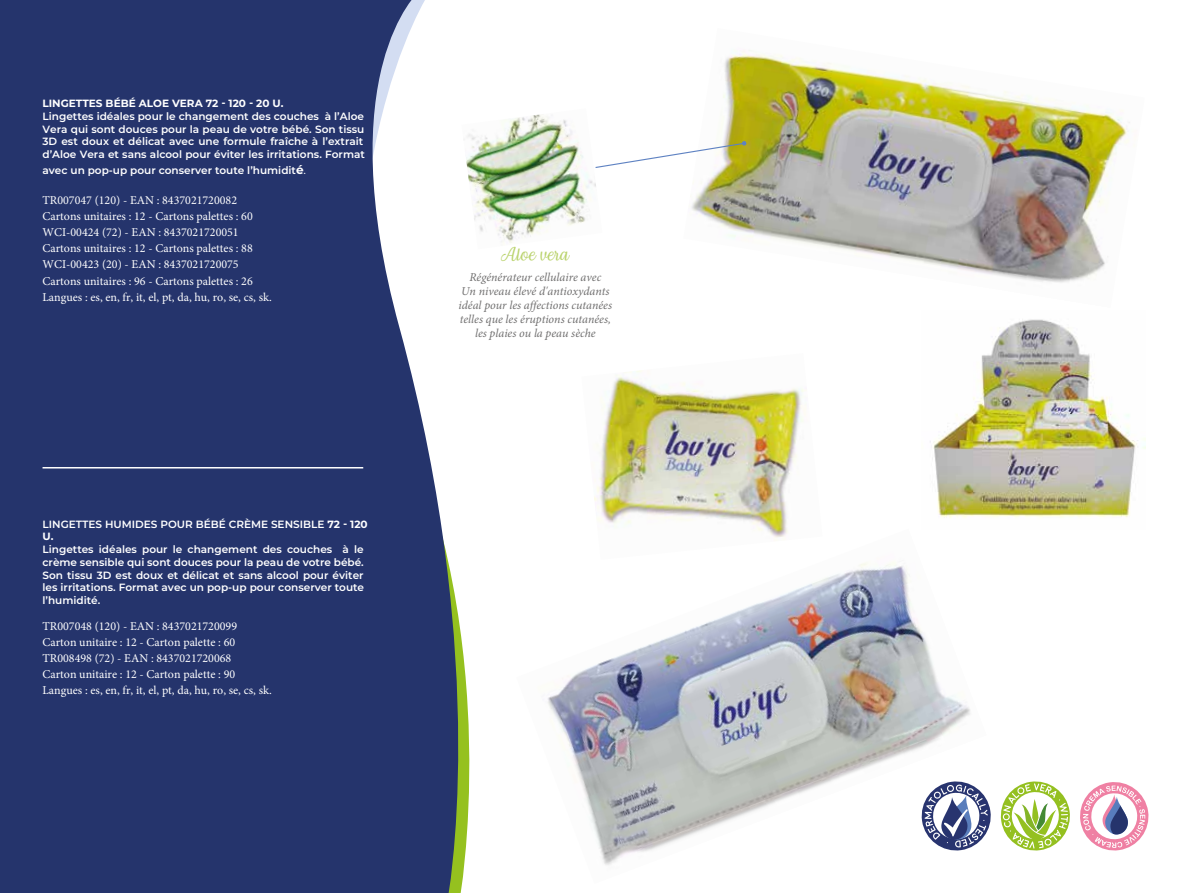
<style>
.page{position:relative;width:1191px;height:893px;background:#fff}
.page>*{position:absolute;margin:0;border:0;box-sizing:border-box;transform-origin:0 0}
.t1{font:italic 18px "Byby";color:#bad36d}
.t2{font:12px/16.2px "Minion Pro";color:#fff}
.t3{font:italic 12px/14px "Minion Pro";color:#706f6f;text-align:center}
.t4{font:600 10.5px/12.8px "Montserrat";color:#fff}
.t5{font:700 10.5px "Montserrat";color:#fff}
.s1{font-weight:700;font-size:12px}
.s2{font-weight:400;font-size:12px}
.s3{font-weight:700}
</style>
<div class="page">
<svg style="left:0;top:0;width:470px;height:893px;fill:#25346c"></svg>
<img style="left:594px;top:370px;width:212px;height:159px">
<img style="left:930px;top:319px;width:215px;height:199px">
<svg style="left:986px;top:781px;width:163px;height:70px"></svg>
<hr style="left:43px;top:467px;width:320px;height:1px;background:#fff">
<img style="left:691px;top:50px;width:439px;height:233px">
<img style="left:547px;top:529px;width:439px;height:336px">
<img style="left:461px;top:108px;width:135px;height:141px">
<svg style="left:594px;top:141px;width:152px;height:28px"></svg>
<p class="t5" style="left:43px;top:96px;width:242px">LINGETTES BÉBÉ ALOE VERA 72 - 120 - 20 U.</p>
<p class="t4" style="left:43px;top:109px;width:324px">Lingettes idéales pour le changement des couches à l’Aloe Vera qui sont douces pour la peau de votre bébé. Son tissu 3D est doux et délicat avec une formule fraîche à l’extrait d’Aloe Vera et sans alcool pour éviter les irritations. Format</p>
<p class="t4" style="left:43px;top:163px;width:265px">avec un pop-up pour conserver toute l’humidit<span class="s1">é</span><span class="s2">.</span></p>
<p class="t2" style="left:43px;top:192px;width:231px">TR007047 (120) - EAN : 8437021720082<br>Cartons unitaires : 12 - Cartons palettes : 60<br>WCI-00424 (72) - EAN : 8437021720051<br>Cartons unitaires : 12 - Cartons palettes : 88<br>WCI-00423 (20) - EAN : 8437021720075<br>Cartons unitaires : 96 - Cartons palettes : 26<br>Langues : es, en, fr, it, el, pt, da, hu, ro, se, cs, sk.</p>
<p class="t4" style="left:43px;top:517px;width:327px">LINGETTES HUMIDES POUR BÉBÉ CRÈME SENSIBLE <span class="s3">72 - 120<br>U.</span></p>
<p class="t4" style="left:43px;top:543px;width:323px;text-align:justify">Lingettes idéales pour le changement des couches à le crème sensible qui sont douces pour la peau de votre bébé.<br>Son tissu 3D est doux et délicat et sans alcool pour éviter les irritations. Format avec un pop-up pour conserver toute l’humidité.</p>
<p class="t2" style="left:43px;top:618px;width:231px">TR007048 (120) - EAN : 8437021720099<br>Carton unitaire : 12 - Carton palette : 60<br>TR008498 (72) - EAN : 8437021720068<br>Carton unitaire : 12 - Carton palette : 90<br>Langues : es, en, fr, it, el, pt, da, hu, ro, se, cs, sk.</p>
<h1 class="t1" style="left:502px;top:243px;width:68px">Aloe vera</h1>
<p class="t3" style="left:458px;top:270px;width:155px">Régénérateur cellulaire avec<br>Un niveau élevé d'antioxydants idéal pour les affections cutanées telles que les éruptions cutanées, les plaies ou la peau sèche</p>
</div>
